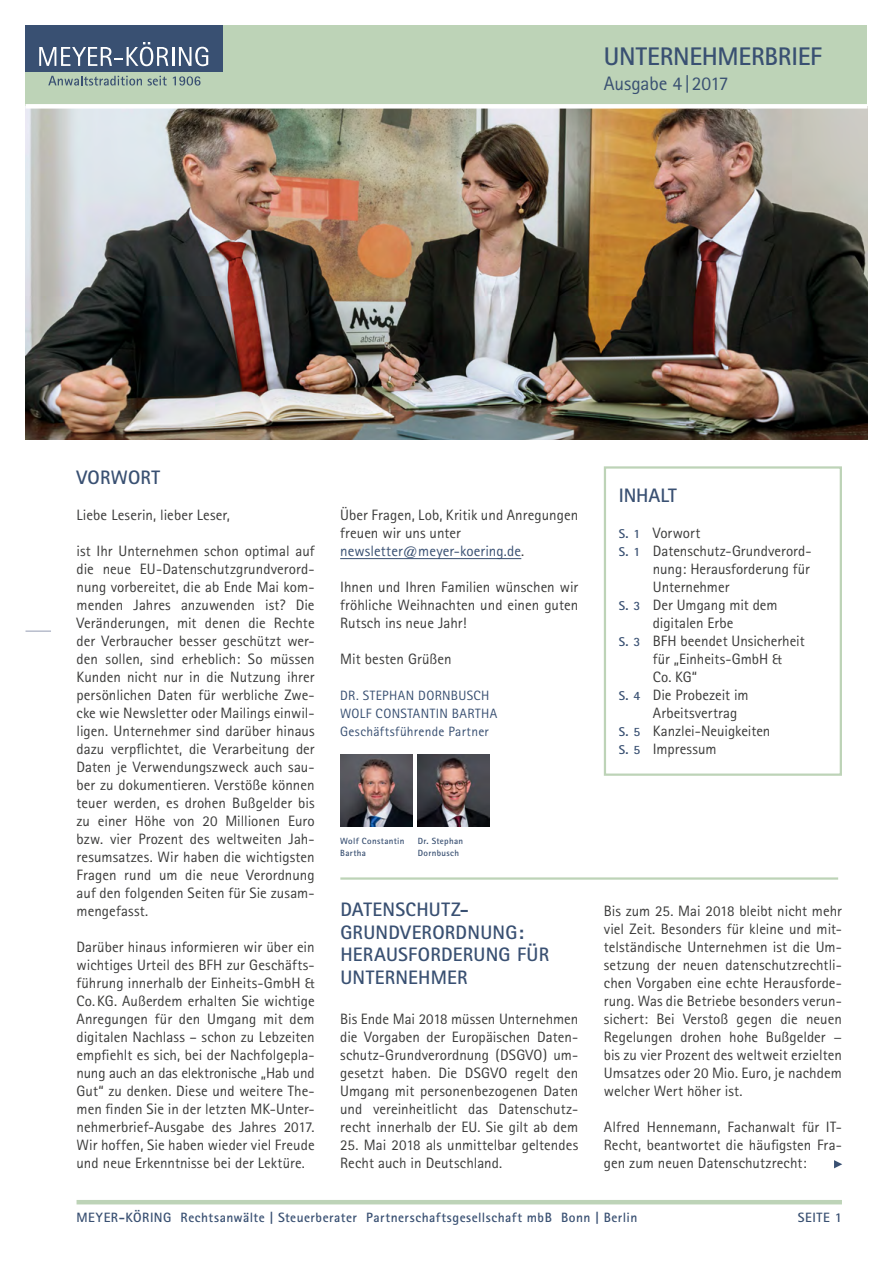
<style>
.page{position:relative;width:893px;height:1263px;background:#fff}
.page>*{position:absolute;margin:0;border:0;box-sizing:border-box;transform-origin:0 0}
.t1{font:700 25.5px "Rotis Sans Serif";letter-spacing:-.01em;color:#395072}
.t2{font:700 19.5px/22.5px "Rotis Sans Serif";letter-spacing:.015em;color:#395072}
.t3{font:19.5px "Rotis Sans Serif";letter-spacing:-.01em;color:#395072}
.t4{font:15px/18px "Rotis Sans Serif";color:#3b3b3a;text-align:justify}
.t5{font:700 13.5px "Rotis Sans Serif";letter-spacing:.035em;color:#395072}
.t6{font:13.5px/18px "Rotis Sans Serif";letter-spacing:.03em;color:#395072}
.t7{font:700 9px/12px "Rotis Sans Serif";letter-spacing:.04em;color:#395072}
.s1{color:#395072}
.s2{font-weight:700;font-size:12.75px;color:#395072}
</style>
<div class="page">
<img style="left:26px;top:109px;width:841px;height:330px">
<div style="left:26px;top:26px;width:841px;height:80px;background:#bdd3b7"></div>
<svg style="left:26px;top:631px;width:25px;height:1px"></svg>
<div style="left:604px;top:466px;width:238px;height:310px;border:2px solid #bdd3b7"></div>
<hr style="left:340px;top:877px;width:498px;height:3px;background:#bdd3b7">
<img style="left:340px;top:754px;width:72px;height:72px">
<img style="left:418px;top:754px;width:72px;height:72px">
<div style="left:26px;top:25px;width:197px;height:47px;background:#395072"></div>
<svg style="left:39px;top:42px;width:169px;height:24px"></svg>
<svg style="left:48px;top:76px;width:94px;height:10px"></svg>
<svg style="left:148px;top:76px;width:19px;height:10px"></svg>
<svg style="left:173px;top:76px;width:28px;height:10px"></svg>
<hr style="left:77px;top:1200px;width:765px;height:4px;background:#bdd3b7">
<div style="left:26px;top:104px;width:841px;height:5px;background:#fff"></div>
<hr style="left:340px;top:558px;width:181px;height:1px;background:#395072">
<svg style="left:834px;top:1160px;width:8px;height:8px"></svg>
<h1 class="t1" style="left:604px;top:41px;width:220px">UNTERNEHMERBRIEF</h1>
<h2 class="t3" style="left:604px;top:71px;width:126px">Ausgabe 4 |2017</h2>
<h2 class="t2" style="left:77px;top:466px;width:85px">VORWORT</h2>
<p class="t4" style="left:77px;top:506px;width:155px">Liebe Leserin, lieber Leser,</p>
<p class="t4" style="left:77px;top:542px;width:240px">ist Ihr Unternehmen schon optimal auf die neue EU-Datenschutzgrundverord&shy;nung vorbereitet, die ab Ende Mai kom&shy;menden Jahres anzuwenden ist? Die Veränderungen, mit denen die Rechte der Verbraucher besser geschützt wer&shy;den sollen, sind erheblich: So müssen Kunden nicht nur in die Nutzung ihrer persönlichen Daten für werbliche Zwe&shy;cke wie Newsletter oder Mailings einwil&shy;ligen. Unternehmer sind darüber hinaus dazu verpflichtet, die Verarbeitung der Daten je Verwendungszweck auch sau&shy;ber zu dokumentieren. Verstöße können teuer werden, es drohen Bußgelder bis zu einer Höhe von 20 Millionen Euro bzw. vier Prozent des weltweiten Jah&shy;resumsatzes. Wir haben die wichtigsten Fragen rund um die neue Verordnung auf den folgenden Seiten für Sie zusam&shy;mengefasst.</p>
<p class="t4" style="left:77px;top:938px;width:240px">Darüber hinaus informieren wir über ein wichtiges Urteil des BFH zur Geschäfts&shy;führung innerhalb der Einheits-GmbH &amp; Co. KG. Außerdem erhalten Sie wichtige Anregungen für den Umgang mit dem digitalen Nachlass – schon zu Lebzeiten empfiehlt es sich, bei der Nachfolgepla&shy;nung auch an das elektronische „Hab und Gut“ zu denken. Diese und weitere The&shy;men finden Sie in der letzten MK-Unter&shy;nehmerbrief-Ausgabe des Jahres 2017.<br>Wir hoffen, Sie haben wieder viel Freude und neue Erkenntnisse bei der Lektüre.</p>
<p class="t4" style="left:340px;top:506px;width:240px;text-align:left">Über Fragen, Lob, Kritik und Anregungen freuen wir uns unter <span class="s1">newsletter@meyer-koering.de</span>.</p>
<p class="t4" style="left:340px;top:578px;width:240px">Ihnen und Ihren Familien wünschen wir fröhliche Weihnachten und einen guten Rutsch ins neue Jahr!</p>
<p class="t4" style="left:340px;top:650px;width:113px">Mit besten Grüßen</p>
<p class="t6" style="left:340px;top:687px;width:159px">DR. STEPHAN DORNBUSCH<br>WOLF CONSTANTIN BARTHA<br>Geschäftsführende Partner</p>
<p class="t7" style="left:340px;top:835px;width:66px">Wolf Constantin<br>Bartha</p>
<p class="t7" style="left:418px;top:835px;width:47px">Dr. Stephan<br>Dornbusch</p>
<h2 class="t2" style="left:340px;top:898px;width:210px">DATENSCHUTZ-<br>GRUNDVERORDNUNG:<br>HERAUSFORDERUNG FÜR<br>UNTERNEHMER</h2>
<p class="t4" style="left:340px;top:1010px;width:240px">Bis Ende Mai 2018 müssen Unternehmen die Vorgaben der Europäischen Daten&shy;schutz-Grundverordnung (DSGVO) um&shy;gesetzt haben. Die DSGVO regelt den Umgang mit personenbezogenen Daten und vereinheitlicht das Datenschutz&shy;recht innerhalb der EU. Sie gilt ab dem</p>
<p class="t4" style="left:340px;top:1136px;width:240px">25. Mai 2018 als unmittelbar geltendes<br>Recht auch in Deutschland.</p>
<h2 class="t2" style="left:619px;top:484px;width:60px">INHALT</h2>
<p class="t4" style="left:619px;top:524px;width:83px"><span class="s2">S. 1</span> Vorwort</p>
<p class="t4" style="left:619px;top:542px;width:194px"><span class="s2">S. 1</span> Datenschutz-Grundverord-</p>
<p class="t4" style="left:653px;top:560px;width:159px">nung: Herausforderung für</p>
<p class="t4" style="left:653px;top:578px;width:78px">Unternehmer</p>
<p class="t4" style="left:619px;top:596px;width:160px"><span class="s2">S. 3</span> Der Umgang mit dem</p>
<p class="t4" style="left:653px;top:614px;width:82px">digitalen Erbe</p>
<p class="t4" style="left:619px;top:632px;width:187px"><span class="s2">S. 3</span> BFH beendet Unsicherheit</p>
<p class="t4" style="left:653px;top:650px;width:131px">für „Einheits-GmbH &amp;</p>
<p class="t4" style="left:653px;top:668px;width:46px">Co. KG“</p>
<p class="t4" style="left:619px;top:686px;width:131px"><span class="s2">S. 4</span> Die Probezeit im</p>
<p class="t4" style="left:653px;top:704px;width:86px">Arbeitsvertrag</p>
<p class="t4" style="left:619px;top:722px;width:153px"><span class="s2">S. 5</span> Kanzlei-Neuigkeiten</p>
<p class="t4" style="left:619px;top:740px;width:99px"><span class="s2">S. 5</span> Impressum</p>
<p class="t4" style="left:604px;top:902px;width:240px">Bis zum 25. Mai 2018 bleibt nicht mehr viel Zeit. Besonders für kleine und mit&shy;telständische Unternehmen ist die Um&shy;setzung der neuen datenschutzrechtli&shy;chen Vorgaben eine echte Herausforde&shy;rung. Was die Betriebe besonders verun&shy;sichert: Bei Verstoß gegen die neuen Regelungen drohen hohe Bußgelder − bis zu vier Prozent des weltweit erzielten Umsatzes oder 20 Mio. Euro, je nachdem welcher Wert höher ist.</p>
<p class="t4" style="left:604px;top:1118px;width:240px">Alfred Hennemann, Fachanwalt für IT-Recht, beantwortet die häufigsten Fra&shy;gen zum neuen Datenschutzrecht:</p>
<p class="t5" style="left:77px;top:1209px;width:562px">MEYER-KÖRING Rechtsanwälte | Steuerberater Partnerschaftsgesellschaft mbB Bonn | Berlin</p>
<p class="t5" style="left:798px;top:1209px;width:46px">SEITE 1</p>
</div>
